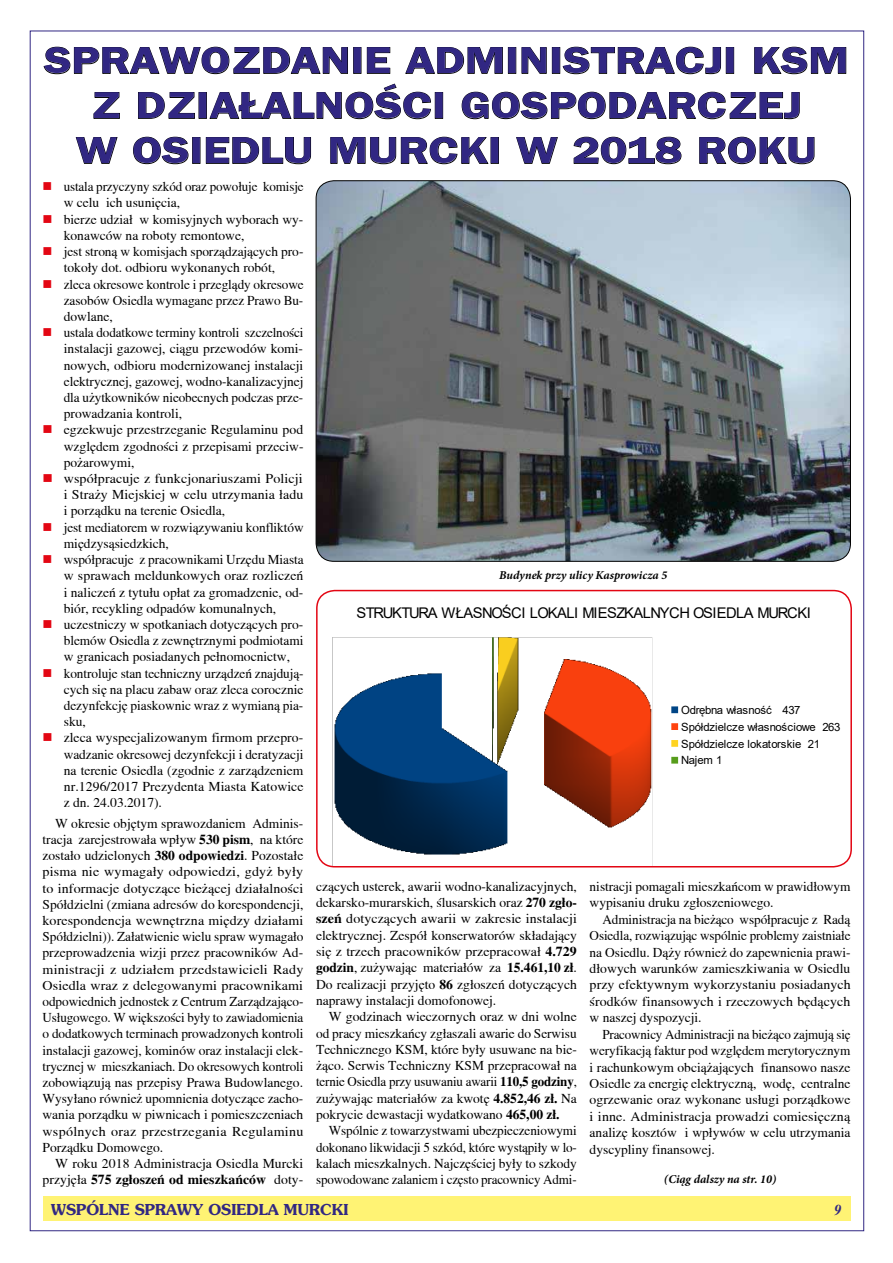
<style>
.page{position:relative;width:893px;height:1263px;background:#fff}
.page>*{position:absolute;margin:0;border:0;box-sizing:border-box;transform-origin:0 0}
.t1{font:700 37.5px/45px "Frankfurt Gothic";color:#312783;text-align:center;scale:1.22 1}
.t2{font:700 15px "Southern";color:#312783}
.t3{font:italic 700 15px "Times New Roman";color:#312783}
.t4{font:14.7px "Arial";letter-spacing:-.035em;color:#000}
.t5{font:13.5px/16.2px "Toronto";color:#000;text-align:justify}
.t6{font:13.5px/16.5px "Toronto";color:#000;text-align:justify;scale:.96 1}
.t7{font:13.5px/16.2px "Toronto";color:#000;text-align:justify;scale:1.04 1}
.t8{font:italic 700 12px "Minion Pro";color:#000}
.t9{font:11.25px/16.8px "Arial";letter-spacing:-.03em;color:#000}
.s1{color:#e30613}
.s2{font-weight:700}
</style>
<div class="page">
<div style="left:43px;top:1196px;width:807px;height:24px;background:#fff374"></div>
<img style="left:332px;top:637px;width:320px;height:227px">
<svg style="left:671px;top:706px;width:7px;height:7px"></svg>
<svg style="left:671px;top:723px;width:7px;height:7px"></svg>
<svg style="left:671px;top:740px;width:7px;height:7px"></svg>
<svg style="left:671px;top:757px;width:7px;height:6px"></svg>
<div style="left:316px;top:590px;width:536px;height:277px;border:2px solid #e30613;border-radius:18px"></div>
<svg style="left:43px;top:47px;width:305px;height:27px"></svg>
<div style="left:353px;top:47px;width:8px;height:27px;border:1px solid #000"></div>
<svg style="left:367px;top:47px;width:23px;height:27px"></svg>
<svg style="left:405px;top:47px;width:98px;height:27px"></svg>
<div style="left:508px;top:47px;width:8px;height:27px;border:1px solid #000"></div>
<svg style="left:521px;top:47px;width:26px;height:27px"></svg>
<div style="left:552px;top:47px;width:8px;height:27px;border:1px solid #000"></div>
<svg style="left:562px;top:47px;width:159px;height:27px"></svg>
<div style="left:726px;top:47px;width:8px;height:27px;border:1px solid #000"></div>
<svg style="left:754px;top:47px;width:92px;height:27px"></svg>
<svg style="left:93px;top:92px;width:27px;height:27px"></svg>
<svg style="left:138px;top:92px;width:57px;height:27px"></svg>
<div style="left:199px;top:92px;width:8px;height:27px;border:1px solid #000"></div>
<svg style="left:209px;top:83px;width:222px;height:36px"></svg>
<div style="left:435px;top:92px;width:8px;height:27px;border:1px solid #000"></div>
<svg style="left:462px;top:92px;width:338px;height:27px"></svg>
<svg style="left:76px;top:137px;width:42px;height:27px"></svg>
<svg style="left:133px;top:137px;width:56px;height:27px"></svg>
<div style="left:192px;top:137px;width:8px;height:27px;border:1px solid #000"></div>
<svg style="left:206px;top:137px;width:105px;height:27px"></svg>
<svg style="left:330px;top:137px;width:159px;height:27px"></svg>
<div style="left:491px;top:137px;width:8px;height:27px;border:1px solid #000"></div>
<svg style="left:516px;top:137px;width:42px;height:27px"></svg>
<svg style="left:573px;top:137px;width:109px;height:27px"></svg>
<svg style="left:699px;top:137px;width:116px;height:27px"></svg>
<img style="left:316px;top:181px;width:534px;height:380px">
<h1 class="t1" style="left:44px;top:38px;width:661px">SPRAWOZDANIE ADMINISTRACJI KSM<br>Z DZIAŁALNOŚCI GOSPODARCZEJ<br>W OSIEDLU MURCKI W 2018 ROKU</h1>
<p class="t5" style="left:64px;top:179px;width:241px;text-indent:-21px"><span class="s1">■</span> ustala przyczyny szkód oraz powołuje komisje w celu ich usunięcia,</p>
<p class="t5" style="left:64px;top:211px;width:241px;text-indent:-21px"><span class="s1">■</span> bierze udział w komisyjnych wyborach wy&shy;konawców na roboty remontowe,</p>
<p class="t5" style="left:43px;top:243px;width:262px;text-align:center"><span class="s1">■</span> jest stroną w komisjach sporządzających pro&shy;tokoły dot. odbioru wykonanych robót,</p>
<p class="t5" style="left:64px;top:276px;width:242px;text-indent:-21px"><span class="s1">■</span> zleca okresowe kontrole i przeglądy okresowe zasobów Osiedla wymagane przez Prawo Bu&shy;dowlane,</p>
<p class="t5" style="left:64px;top:324px;width:241px;text-indent:-21px"><span class="s1">■</span> ustala dodatkowe terminy kontroli szczelności instalacji gazowej, ciągu przewodów komi&shy;nowych, odbioru modernizowanej instalacji elektrycznej, gazowej, wodno-kanalizacyjnej dla użytkowników nieobecnych podczas prze&shy;prowadzania kontroli,</p>
<p class="t5" style="left:64px;top:422px;width:241px;text-indent:-21px"><span class="s1">■</span> egzekwuje przestrzeganie Regulaminu pod względem zgodności z przepisami przeciw&shy;pożarowymi,</p>
<p class="t7" style="left:64px;top:470px;width:232px;text-indent:-21px"><span class="s1">■</span> współpracuje z funkcjonariuszami Policji i Straży Miejskiej w celu utrzymania ładu i porządku na terenie Osiedla,</p>
<p class="t5" style="left:64px;top:519px;width:241px;text-indent:-21px"><span class="s1">■</span> jest mediatorem w rozwiązywaniu konfliktów międzysąsiedzkich,</p>
<p class="t5" style="left:64px;top:551px;width:241px;text-indent:-21px"><span class="s1">■</span> współpracuje z pracownikami Urzędu Miasta w sprawach meldunkowych oraz rozliczeń i naliczeń z tytułu opłat za gromadzenie, od&shy;biór, recykling odpadów komunalnych,</p>
<p class="t5" style="left:64px;top:616px;width:241px;text-indent:-21px"><span class="s1">■</span> uczestniczy w spotkaniach dotyczących pro&shy;blemów Osiedla z zewnętrznymi podmiotami w granicach posiadanych pełnomocnictw,</p>
<p class="t5" style="left:64px;top:665px;width:241px;text-indent:-21px"><span class="s1">■</span> kontroluje stan techniczny urządzeń znajdują&shy;cych się na placu zabaw oraz zleca corocznie dezynfekcję piaskownic wraz z wymianą pia&shy;sku,</p>
<p class="t5" style="left:64px;top:730px;width:241px;text-indent:-21px"><span class="s1">■</span> zleca wyspecjalizowanym firmom przepro&shy;wadzanie okresowej dezynfekcji i deratyzacji na terenie Osiedla (zgodnie z zarządzeniem nr.1296/2017 Prezydenta Miasta Katowice z dn. 24.03.2017).</p>
<p class="t5" style="left:43px;top:815px;width:262px;text-indent:13px">W okresie objętym sprawozdaniem Adminis&shy;tracja zarejestrowała wpływ <span class="s2">530 pism</span>, na które zostało udzielonych <span class="s2">380 odpowiedzi</span>. Pozostałe pisma nie wymagały odpowiedzi, gdyż były to informacje dotyczące bieżącej działalności Spółdzielni (zmiana adresów do korespondencji, korespondencja wewnętrzna między działami Spółdzielni)). Załatwienie wielu spraw wymagało przeprowadzenia wizji przez pracowników Ad&shy;ministracji z udziałem przedstawicieli Rady Osiedla wraz z delegowanymi pracownikami odpowiednich jednostek z Centrum Zarządzająco-Usługowego. W większości były to zawiadomienia o dodatkowych terminach prowadzonych kontroli instalacji gazowej, kominów oraz instalacji elek&shy;trycznej w mieszkaniach. Do okresowych kontroli zobowiązują nas przepisy Prawa Budowlanego.<br>Wysyłano również upomnienia dotyczące zacho&shy;wania porządku w piwnicach i pomieszczeniach wspólnych oraz przestrzegania Regulaminu Porządku Domowego.</p>
<p class="t5" style="left:43px;top:1155px;width:262px;text-align:right">W roku 2018 Administracja Osiedla Murcki przyjęła <span class="s2">575 zgłoszeń od mieszkańców</span> doty-</p>
<p class="t8" style="left:499px;top:567px;width:170px">Budynek przy ulicy Kasprowicza 5</p>
<p class="t4" style="left:357px;top:603px;width:456px">STRUKTURA WŁASNOŚCI LOKALI MIESZKALNYCH OSIEDLA MURCKI</p>
<p class="t9" style="left:681px;top:702px;width:161px">Odrębna własność 437<br>Spółdzielcze własnościowe 263<br>Spółdzielcze lokatorskie 21<br>Najem 1</p>
<p class="t5" style="left:316px;top:878px;width:263px">czących usterek, awarii wodno-kanalizacyjnych, dekarsko-murarskich, ślusarskich oraz <span class="s2">270 zgło&shy;szeń</span> dotyczących awarii w zakresie instalacji elektrycznej. Zespół konserwatorów składający się z trzech pracowników przepracował <span class="s2">4.729 godzin</span>, zużywając materiałów za <span class="s2">15.461,10 zł</span>.<br>Do realizacji przyjęto <span class="s2">86</span> zgłoszeń dotyczących naprawy instalacji domofonowej.</p>
<p class="t5" style="left:316px;top:1008px;width:262px;text-indent:13px">W godzinach wieczornych oraz w dni wolne od pracy mieszkańcy zgłaszali awarie do Serwisu Technicznego KSM, które były usuwane na bie&shy;żąco. Serwis Techniczny KSM przepracował na ternie Osiedla przy usuwaniu awarii <span class="s2">110,5 godziny</span>, zużywając materiałów za kwotę <span class="s2">4.852,46 zł.</span> Na pokrycie dewastacji wydatkowano <span class="s2">465,00 zł.</span></p>
<p class="t5" style="left:316px;top:1123px;width:262px;text-indent:13px">Wspólnie z towarzystwami ubezpieczeniowymi dokonano likwidacji 5 szkód, które wystąpiły w lo&shy;kalach mieszkalnych. Najczęściej były to szkody spowodowane zalaniem i często pracownicy Admi-</p>
<p class="t5" style="left:590px;top:878px;width:262px">nistracji pomagali mieszkańcom w prawidłowym wypisaniu druku zgłoszeniowego.</p>
<p class="t5" style="left:590px;top:911px;width:262px;text-indent:13px">Administracja na bieżąco współpracuje z Radą Osiedla, rozwiązując wspólnie problemy zaistniałe na Osiedlu. Dąży również do zapewnienia prawi&shy;dłowych warunków zamieszkiwania w Osiedlu przy efektywnym wykorzystaniu posiadanych środków finansowych i rzeczowych będących w naszej dyspozycji.</p>
<p class="t6" style="left:590px;top:1026px;width:273px;text-indent:13px">Pracownicy Administracji na bieżąco zajmują się weryfikacją faktur pod względem merytorycznym i rachunkowym obciążających finansowo nasze Osiedle za energię elektryczną, wodę, centralne ogrzewanie oraz wykonane usługi porządkowe i inne. Administracja prowadzi comiesięczną analizę kosztów i wpływów w celu utrzymania dyscypliny finansowej.</p>
<p class="t8" style="left:664px;top:1171px;width:114px">(Ciąg dalszy na str. 10)</p>
<p class="t2" style="left:51px;top:1200px;width:299px">WSPÓLNE SPRAWY OSIEDLA MURCKI</p>
<p class="t3" style="left:834px;top:1200px;width:9px">9</p>
</div>
